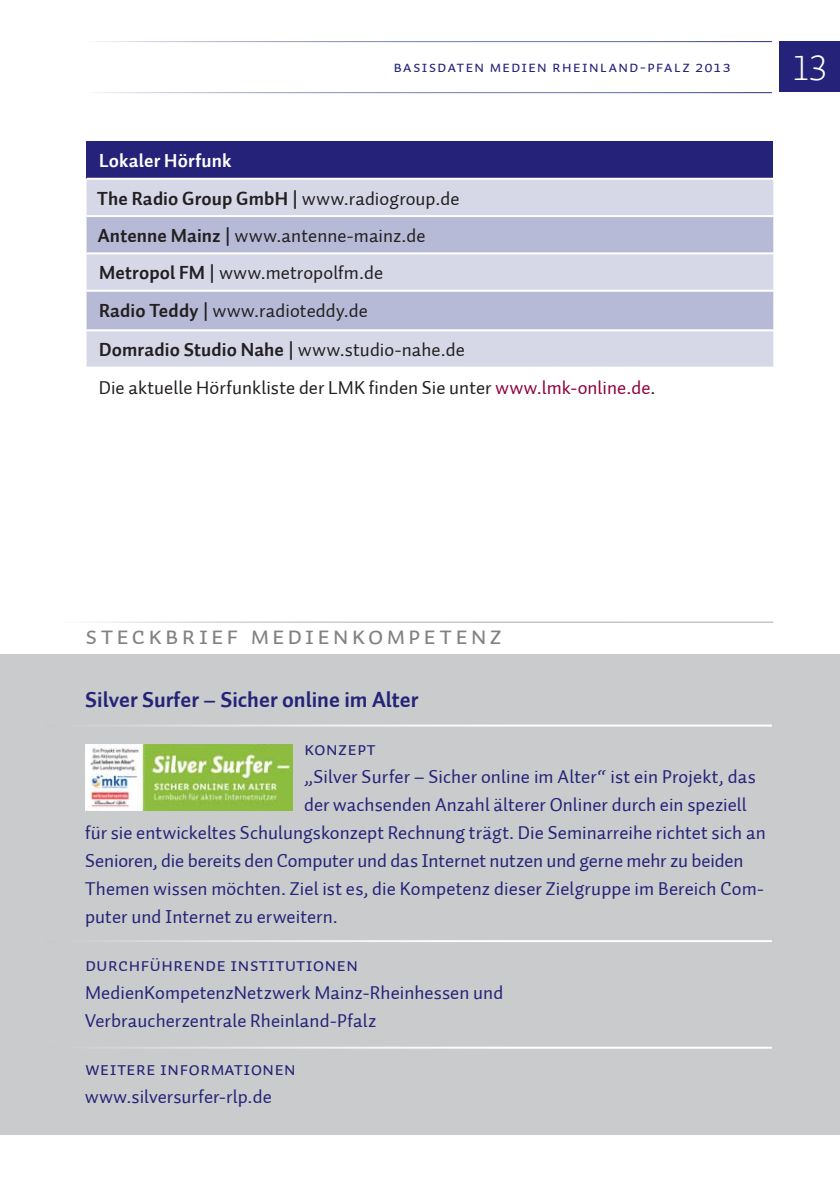
<style>
.page{position:relative;width:840px;height:1191px;background:#fff}
.page>*{position:absolute;margin:0;border:0;box-sizing:border-box;transform-origin:0 0}
.t1{font:36px "Auto 1 Light LF";color:#fff}
.t2{font:26px "Auto 1 Regular Sm Cp";letter-spacing:.095em;color:#808285}
.t3{font:700 22px "Auto 1";color:#252379}
.t4{font:19px/28px "Auto 1";letter-spacing:.005em;color:#252379}
.t5{font:19px/37.4px "Auto 1";letter-spacing:.005em;color:#231f20}
.t6{font:19px "Auto 1 Regular Sm Cp";color:#252379}
.t7{font:16px "Auto 1 Regular Sm Cp";letter-spacing:.055em;color:#252379}
.s1{font-weight:700;color:#fff}
.s2{font-weight:700}
.s3{color:#8d003e}
</style>
<div class="page">
<div style="left:778px;top:41px;width:61px;height:51px;background:#252379"></div>
<div style="left:86px;top:141px;width:686px;height:38px;background:#252379"></div>
<div style="left:86px;top:180px;width:686px;height:187px;background:#d6d8e8"></div>
<svg style="left:86px;top:217px;width:686px;height:112px;fill:#b7bad7"></svg>
<hr style="left:86px;top:178px;width:686px;height:2px;background:#fff">
<hr style="left:86px;top:215px;width:686px;height:2px;background:#fff">
<hr style="left:86px;top:252px;width:686px;height:2px;background:#fff">
<hr style="left:86px;top:290px;width:686px;height:2px;background:#fff">
<hr style="left:86px;top:329px;width:686px;height:2px;background:#fff">
<div style="left:0;top:654px;width:839px;height:480px;background:#c9cbcc"></div>
<hr style="left:45px;top:724px;width:726px;height:2px;background:#fff">
<hr style="left:45px;top:940px;width:726px;height:2px;background:#fff">
<hr style="left:45px;top:1046px;width:726px;height:2px;background:#fff">
<img style="left:85px;top:745px;width:207px;height:66px">
<p class="t7" style="left:393px;top:60px;width:339px">basisdaten medien rheinland-pfalz 2013</p>
<h1 class="t1" style="left:792px;top:52px;width:36px">13</h1>
<p class="t5" style="left:97px;top:144px;width:363px"><span class="s1">Lokaler Hörfunk<br></span><span class="s2">The Radio Group GmbH |</span> www.radiogroup.de<br><span class="s2">Antenne Mainz |</span> www.antenne-mainz.de<br><span class="s2">Metropol FM |</span> www.metropolfm.de<br><span class="s2">Radio Teddy |</span> www.radioteddy.de</p>
<p class="t5" style="left:99px;top:332px;width:558px"><span class="s2">Domradio Studio Nahe |</span> www.studio-nahe.de<br>Die aktuelle Hörfunkliste der LMK finden Sie unter <span class="s3">www.lmk-online.de</span>.</p>
<h2 class="t2" style="left:85px;top:624px;width:418px">Steckbrief medienkompetenz</h2>
<p class="t3" style="left:85px;top:690px;width:335px">Silver Surfer – Sicher online im Alter</p>
<p class="t6" style="left:304px;top:740px;width:73px">Konzept</p>
<p class="t4" style="left:304px;top:763px;width:453px">„Silver Surfer – Sicher online im Alter“ ist ein Projekt, das</p>
<p class="t4" style="left:304px;top:791px;width:444px">der wachsenden Anzahl älterer Onliner durch ein speziell</p>
<p class="t4" style="left:85px;top:819px;width:681px">für sie entwickeltes Schulungs konzept Rechnung trägt. Die Semi narreihe richtet sich an</p>
<p class="t4" style="left:85px;top:847px;width:659px">Senioren, die bereits den Computer und das Internet nutzen und gerne mehr zu beiden</p>
<p class="t4" style="left:85px;top:875px;width:680px">Themen wissen möchten. Ziel ist es, die Kompetenz dieser Zielgruppe im Bereich Com-</p>
<p class="t4" style="left:85px;top:903px;width:254px">puter und Internet zu erweitern.</p>
<p class="t6" style="left:85px;top:956px;width:274px">Durchführende Institutionen</p>
<p class="t4" style="left:85px;top:979px;width:419px">MedienKompetenzNetzwerk Mainz-Rheinhessen und<br>Verbraucherzentrale Rheinland-Pfalz</p>
<p class="t6" style="left:85px;top:1060px;width:212px">Weitere Informationen</p>
<p class="t4" style="left:85px;top:1083px;width:188px">www.silversurfer-rlp.de</p>
</div>
